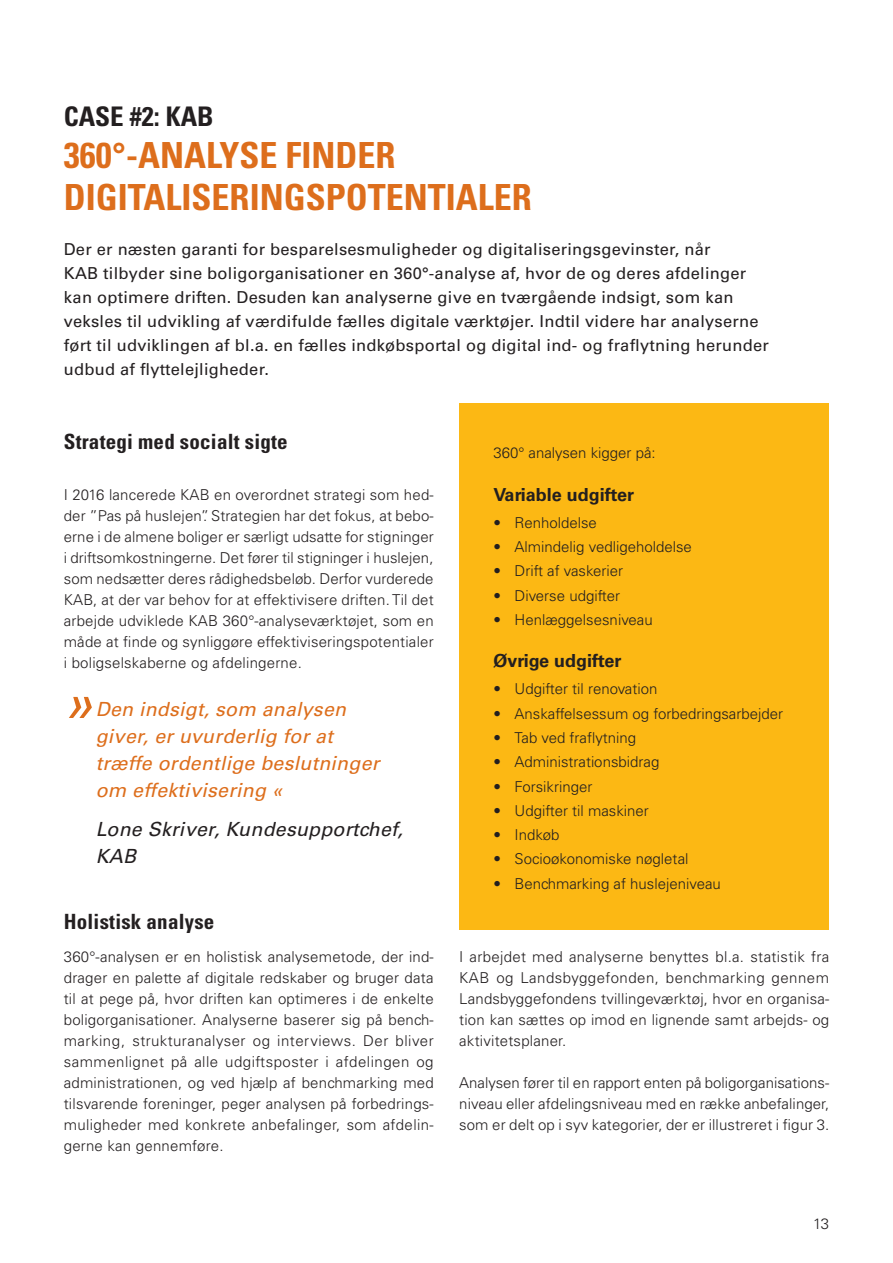
<style>
.page{position:relative;width:893px;height:1263px;background:#fff}
.page>*{position:absolute;margin:0;border:0;box-sizing:border-box;transform-origin:0 0}
.CITAT_NY{font:italic 54px "Univers LT Std";color:#dd6e1c}
.Overskrift_1_-_Case{font:700 condensed 36px/42px "Univers LT Std";color:#dd6e1c}
.Overskrift_1_-_Case-2{font:700 condensed 27px "Univers LT Std";color:#231f20}
.Overskrift_3{font:700 condensed 21px "Univers LT Std";letter-spacing:.01em;color:#231f20}
.CITAT_BY{font:700 condensed 21px "Univers LT Std";letter-spacing:.01em;color:#231f20}
.CITAT_NY-2{font:italic 19.5px "Univers LT Std";letter-spacing:.015em;color:#dd6e1c}
.CITAT_BY-2{font:italic 19.5px/27px "Univers LT Std";letter-spacing:.015em;color:#231f20}
.Overskrift_1{font:700 18px "Univers LT Std";color:#231f20}
.Trompet___manchet{font:16.5px/24px "Univers LT Std";letter-spacing:.015em;color:#231f20}
.Overskrift_1-2{font:300 15px/21px "Univers LT Std";color:#231f20;text-align:justify}
</style>
<div class="page">
<div style="left:459px;top:403px;width:370px;height:527px;background:#fcb814"></div>
<p class="Overskrift_1_-_Case-2" style="left:64px;top:100px;width:151px">CASE #2: KAB</p>
<p class="Overskrift_1_-_Case" style="left:64px;top:134px;width:469px">360°-ANALYSE FINDER<br>DIGITALISERINGSPOTENTIALER</p>
<p class="Trompet___manchet" style="left:64px;top:237px;width:707px">Der er næsten garanti for besparelsesmuligheder og digitaliseringsgevinster, når<br>KAB tilbyder sine boligorganisationer en 360°-analyse af, hvor de og deres afdelinger kan optimere driften. Desuden kan analyserne give en tværgående indsigt, som kan veksles til udvikling af værdifulde fælles digitale værktøjer. Indtil videre har analyserne ført til udviklingen af bl.a. en fælles indkøbsportal og digital ind- og fraflytning herunder udbud af flyttelejligheder.</p>
<p class="Overskrift_3" style="left:64px;top:428px;width:225px">Strategi med socialt sigte</p>
<p class="Overskrift_1-2" style="left:64px;top:484px;width:371px">I 2016 lancerede KAB en overordnet strategi som hed&shy;der ”Pas på huslejen”. Strategien har det fokus, at bebo&shy;erne i de almene boliger er særligt udsatte for stigninger i driftsomkostningerne. Det fører til stigninger i huslejen, som nedsætter deres rådighedsbeløb. Derfor vurderede KAB, at der var behov for at effektivisere driften. Til det arbejde udviklede KAB 360°-analyseværktøjet, som en måde at finde og synliggøre effektiviseringspotentialer i boligselskaberne og afdelingerne.</p>
<p class="CITAT_NY" style="left:64px;top:670px;width:32px">»</p>
<p class="CITAT_NY-2" style="left:96px;top:698px;width:252px">Den indsigt, som analysen</p>
<p class="CITAT_NY-2" style="left:96px;top:725px;width:239px">giver, er uvurderlig for at</p>
<p class="CITAT_NY-2" style="left:96px;top:752px;width:285px">træffe ordentlige beslutninger</p>
<p class="CITAT_NY-2" style="left:96px;top:779px;width:189px">om effektivisering «</p>
<p class="CITAT_BY-2" style="left:96px;top:816px;width:309px">Lone Skriver, Kundesupportchef,<br>KAB</p>
<p class="Overskrift_1-2" style="left:493px;top:442px;width:164px">360° analysen kigger på:</p>
<p class="Overskrift_1" style="left:493px;top:484px;width:142px">Variable udgifter</p>
<p class="Overskrift_1-2" style="left:493px;top:512px;width:105px">• Renholdelse</p>
<p class="Overskrift_1-2" style="left:493px;top:536px;width:200px">• Almindelig vedligeholdelse</p>
<p class="Overskrift_1-2" style="left:493px;top:561px;width:131px">• Drift af vaskerier</p>
<p class="Overskrift_1-2" style="left:493px;top:585px;width:128px">• Diverse udgifter</p>
<p class="Overskrift_1-2" style="left:493px;top:609px;width:161px">• Henlæggelsesniveau</p>
<p class="Overskrift_1" style="left:493px;top:650px;width:130px">Øvrige udgifter</p>
<p class="Overskrift_1-2" style="left:493px;top:679px;width:166px">• Udgifter til renovation</p>
<p class="Overskrift_1-2" style="left:493px;top:703px;width:291px">• Anskaffelsessum og forbedringsarbejder</p>
<p class="Overskrift_1-2" style="left:493px;top:727px;width:144px">• Tab ved fraflytning</p>
<p class="Overskrift_1-2" style="left:493px;top:751px;width:167px">• Administrationsbidrag</p>
<p class="Overskrift_1-2" style="left:493px;top:776px;width:101px">• Forsikringer</p>
<p class="Overskrift_1-2" style="left:493px;top:800px;width:157px">• Udgifter til maskiner</p>
<p class="Overskrift_1-2" style="left:493px;top:824px;width:67px">• Indkøb</p>
<p class="Overskrift_1-2" style="left:493px;top:848px;width:197px">• Socioøkonomiske nøgletal</p>
<p class="Overskrift_1-2" style="left:493px;top:873px;width:229px">• Benchmarking af huslejeniveau</p>
<p class="CITAT_BY" style="left:64px;top:909px;width:152px">Holistisk analyse</p>
<p class="Overskrift_1-2" style="left:64px;top:946px;width:372px">360°-analysen er en holistisk analysemetode, der ind&shy;drager en palette af digitale redskaber og bruger data til at pege på, hvor driften kan optimeres i de enkelte boligorganisationer. Analyserne baserer sig på bench&shy;marking, strukturanalyser og interviews. Der bliver sammenlignet på alle udgiftsposter i afdelingen og administrationen, og ved hjælp af benchmarking med tilsvarende foreninger, peger analysen på forbedrings&shy;muligheder med konkrete anbefalinger, som afdelin&shy;gerne kan gennemføre.</p>
<p class="Overskrift_1-2" style="left:459px;top:946px;width:372px">I arbejdet med analyserne benyttes bl.a. statistik fra KAB og Landsbyggefonden, benchmarking gennem Landsbyggefondens tvillingeværktøj, hvor en organisa&shy;tion kan sættes op imod en lignende samt arbejds- og aktivitetsplaner.</p>
<p class="Overskrift_1-2" style="left:459px;top:1072px;width:372px">Analysen fører til en rapport enten på boligorganisations&shy;niveau eller afdelingsniveau med en række anbefalinger, som er delt op i syv kategorier, der er illustreret i figur 3.</p>
<p class="Overskrift_1-2" style="left:813px;top:1213px;width:18px">13</p>
</div>
